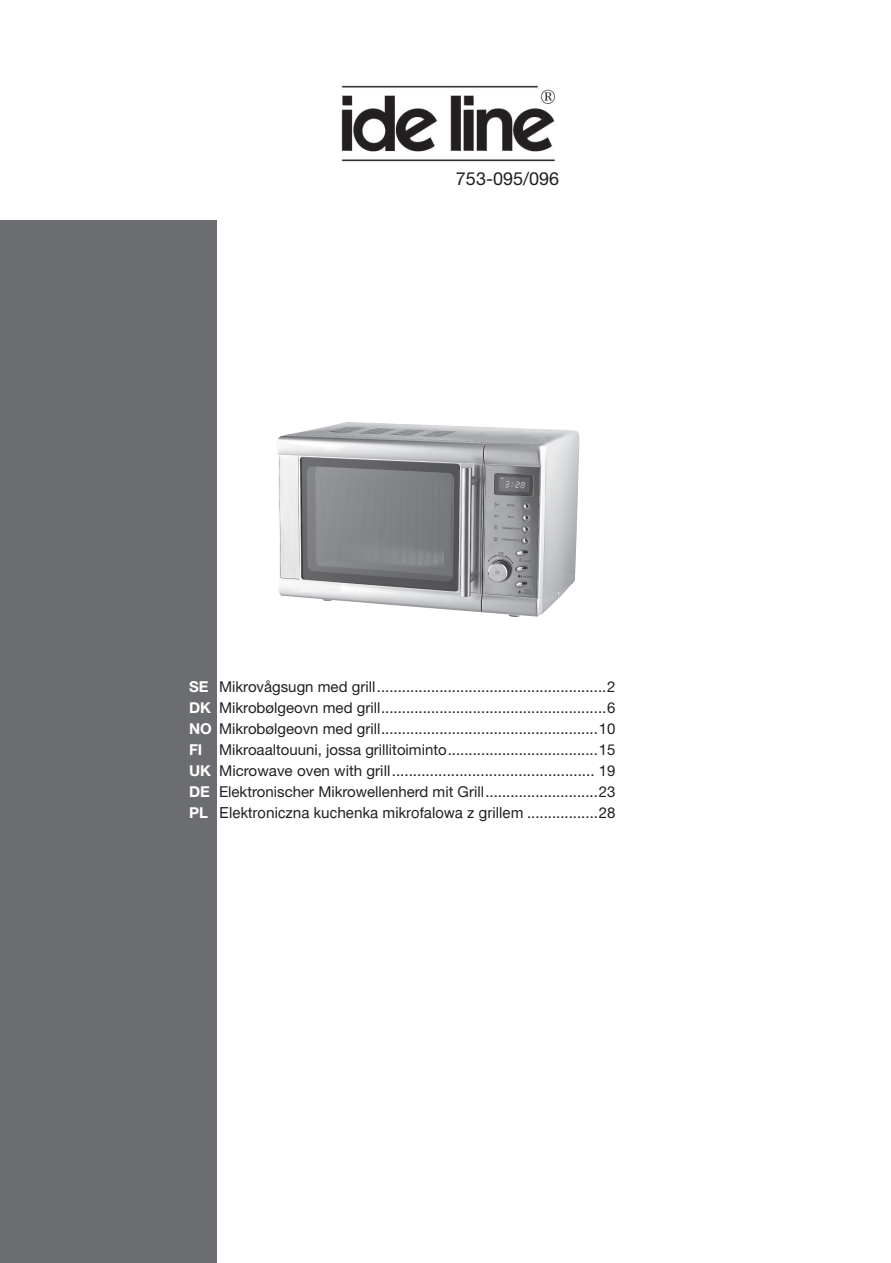
<style>
.page{position:relative;width:891px;height:1263px;background:#fff}
.page>*{position:absolute;margin:0;border:0;box-sizing:border-box;transform-origin:0 0}
.t1{font:18px "Helvetica Neue";color:#231f20}
.t2{font:15px/21px "Helvetica Neue";color:#231f20;text-align:justify}
.t3{font:15px "Euro Slavic Sans";color:#231f20}
.s1{font-weight:700;color:#fff}
.s2{font-family:"Helvetica Neue";font-weight:700;color:#fff}
.s3{font-family:"Helvetica Neue"}
</style>
<div class="page">
<img style="left:277px;top:422px;width:302px;height:195px">
<div style="left:0;top:220px;width:216px;height:1042px;background:#6c6d70"></div>
<img style="left:341px;top:85px;width:214px;height:77px">
<p class="t1" style="left:456px;top:167px;width:105px">753-095/096</p>
<p class="t2" style="left:189px;top:675px;width:427px"><span class="s1">SE</span> Mikrovågsugn med grill .......................................................2<br><span class="s1">DK</span> Mikrobølgeovn med grill ......................................................6<br><span class="s1">NO</span> Mikrobølgeovn med grill ....................................................10<br><span class="s1">FI</span> Mikroaaltouuni, jossa grillitoiminto ....................................15<br><span class="s1">UK</span> Microwave oven with grill ................................................ 19<br><span class="s1">DE</span> Elektronischer Mikrowellenherd mit Grill ...........................23</p>
<p class="t3" style="left:189px;top:803px;width:427px"><span class="s2">PL</span> Elektroniczna kuchenka mikrofalowa z grillem <span class="s3">.................28</span></p>
</div>
